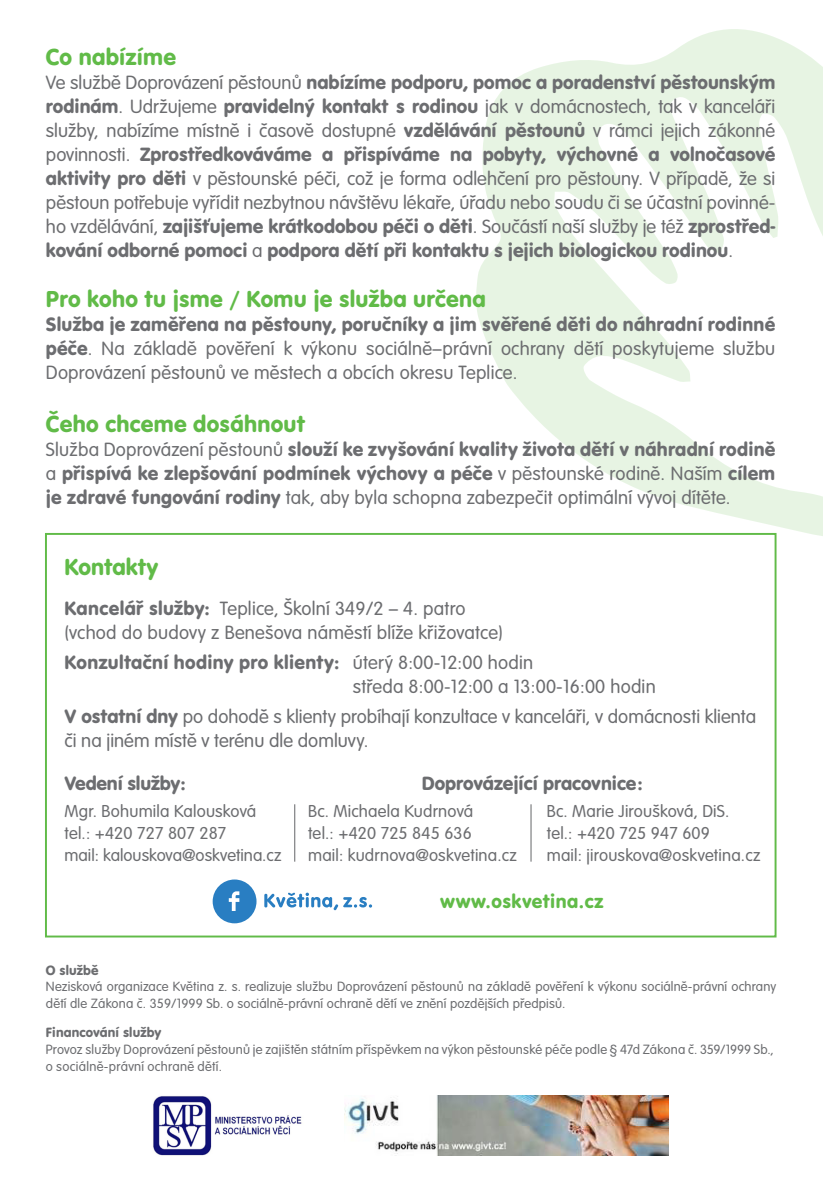
<style>
.page{position:relative;width:823px;height:1191px;background:#fff}
.page>*{position:absolute;margin:0;border:0;box-sizing:border-box;transform-origin:0 0}
.t1{font:24px "VAG Rundschrift D";letter-spacing:.01em;color:#61bb48}
.t2{font:300 20px/24px "VAG Rundschrift D";color:#6c6d70}
.t3{font:20px/24px "VAG Rundschrift D";color:#6c6d70;text-align:justify}
.t4{font:20px "VAG Rundschrift D";letter-spacing:.025em;color:#61bb48}
.t5{font:300 18px/21.6px "VAG Rundschrift D";letter-spacing:.01em;color:#6c6d70}
.t6{font:300 14px/16.8px "VAG Rundschrift D";letter-spacing:.01em;color:#6c6d70}
.t7{font:14px "VAG Rundschrift D";letter-spacing:.01em;color:#6c6d70}
.s1{font-weight:400}
.s2{font-weight:300}
</style>
<div class="page">
<svg style="left:476px;top:29px;width:346px;height:514px"></svg>
<img style="left:344px;top:1095px;width:323px;height:60px">
<hr style="left:530px;top:804px;width:1px;height:57px;background:#6c6d70">
<div style="left:45px;top:533px;width:731px;height:404px;border:2px solid #61bb48"></div>
<div style="left:212px;top:879px;width:44px;height:44px;background:#297ec2;border-radius:50%"></div>
<svg style="left:229px;top:891px;width:10px;height:20px"></svg>
<svg style="left:264px;top:892px;width:108px;height:18px"></svg>
<hr style="left:294px;top:804px;width:1px;height:57px;background:#6c6d70">
<img style="left:153px;top:1096px;width:149px;height:60px">
<p class="t1" style="left:46px;top:43px;width:131px">Co nabízíme</p>
<p class="t2" style="left:46px;top:71px;width:730px;text-align:justify">Ve službě Doprovázení pěstounů <span class="s1">nabízíme podporu, pomoc a poradenství pěstounským rodinám</span>. Udržujeme <span class="s1">pravidelný kontakt s rodinou</span> jak v domácnostech, tak v kanceláři služby, nabízíme místně i časově dostupné <span class="s1">vzdělávání pěstounů</span> v rámci jejich zákonné povinnosti. <span class="s1">Zprostředkováváme a přispíváme na pobyty, výchovné a volnočasové aktivity pro děti</span> v pěstounské péči, což je forma odlehčení pro pěstouny. V případě, že si pěstoun potřebuje vyřídit nezbytnou návštěvu lékaře, úřadu nebo soudu či se účastní povinné&shy;ho vzdělávání, <span class="s1">zajišťujeme krátkodobou péči o děti</span>. Součástí naší služby je též <span class="s1">zprostřed&shy;kování odborné pomoci</span> a <span class="s1">podpora dětí při kontaktu s jejich biologickou rodinou</span>.</p>
<p class="t1" style="left:46px;top:285px;width:441px">Pro koho tu jsme / Komu je služba určena</p>
<p class="t2" style="left:46px;top:313px;width:730px;text-align:justify"><span class="s1">Služba je zaměřena na pěstouny, poručníky a jim svěřené děti do náhradní rodinné péče</span>. Na základě pověření k výkonu sociálně–právní ochrany dětí poskytujeme službu Doprovázení pěstounů ve městech a obcích okresu Teplice.</p>
<p class="t1" style="left:46px;top:410px;width:261px">Čeho chceme dosáhnout</p>
<p class="t3" style="left:46px;top:437px;width:730px"><span class="s2">Služba Doprovázení pěstounů</span> slouží ke zvyšování kvality života dětí v náhradní rodině <span class="s2">a</span> přispívá ke zlepšování podmínek výchovy a péče <span class="s2">v pěstounské rodině. Naším</span> cílem je zdravé fungování rodiny <span class="s2">tak, aby byla schopna zabezpečit optimální vývoj dítěte.</span></p>
<p class="t1" style="left:64px;top:552px;width:96px">Kontakty</p>
<p class="t2" style="left:64px;top:597px;width:439px"><span class="s1">Kancelář služby:</span> Teplice, Školní 349/2 – 4. patro (vchod do budovy z Benešova náměstí blíže křižovatce)</p>
<p class="t2" style="left:352px;top:651px;width:304px;text-indent:-288px"><span class="s1">Konzultační hodiny pro klienty:</span> úterý 8:00-12:00 hodin<br>středa 8:00-12:00 a 13:00-16:00 hodin</p>
<p class="t2" style="left:64px;top:705px;width:692px"><span class="s1">V ostatní dny</span> po dohodě s klienty probíhají konzultace v kanceláři, v domácnosti klienta či na jiném místě v terénu dle domluvy.</p>
<p class="t3" style="left:64px;top:771px;width:123px">Vedení služby:</p>
<p class="t5" style="left:64px;top:801px;width:218px">Mgr. Bohumila Kalousková tel.: +420 727 807 287<br>mail: kalouskova@oskvetina.cz</p>
<p class="t3" style="left:421px;top:771px;width:222px">Doprovázející pracovnice:</p>
<p class="t5" style="left:308px;top:801px;width:210px">Bc. Michaela Kudrnová<br>tel.: +420 725 845 636<br>mail: kudrnova@oskvetina.cz</p>
<p class="t5" style="left:546px;top:801px;width:215px">Bc. Marie Jiroušková, DiS.<br>tel.: +420 725 947 609<br>mail: jirouskova@oskvetina.cz</p>
<p class="t4" style="left:440px;top:889px;width:164px">www.oskvetina.cz</p>
<p class="t7" style="left:46px;top:961px;width:54px">O službě</p>
<p class="t6" style="left:46px;top:978px;width:731px">Nezisková organizace Květina z. s. realizuje službu Doprovázení pěstounů na základě pověření k výkonu sociálně-právní ochrany dětí dle Zákona č. 359/1999 Sb. o sociálně-právní ochraně dětí ve znění pozdějších předpisů.</p>
<p class="t7" style="left:46px;top:1024px;width:117px">Financování služby</p>
<p class="t6" style="left:46px;top:1041px;width:728px">Provoz služby Doprovázení pěstounů je zajištěn státním příspěvkem na výkon pěstounské péče podle § 47d Zákona č. 359/1999 Sb., o sociálně-právní ochraně dětí.</p>
</div>
